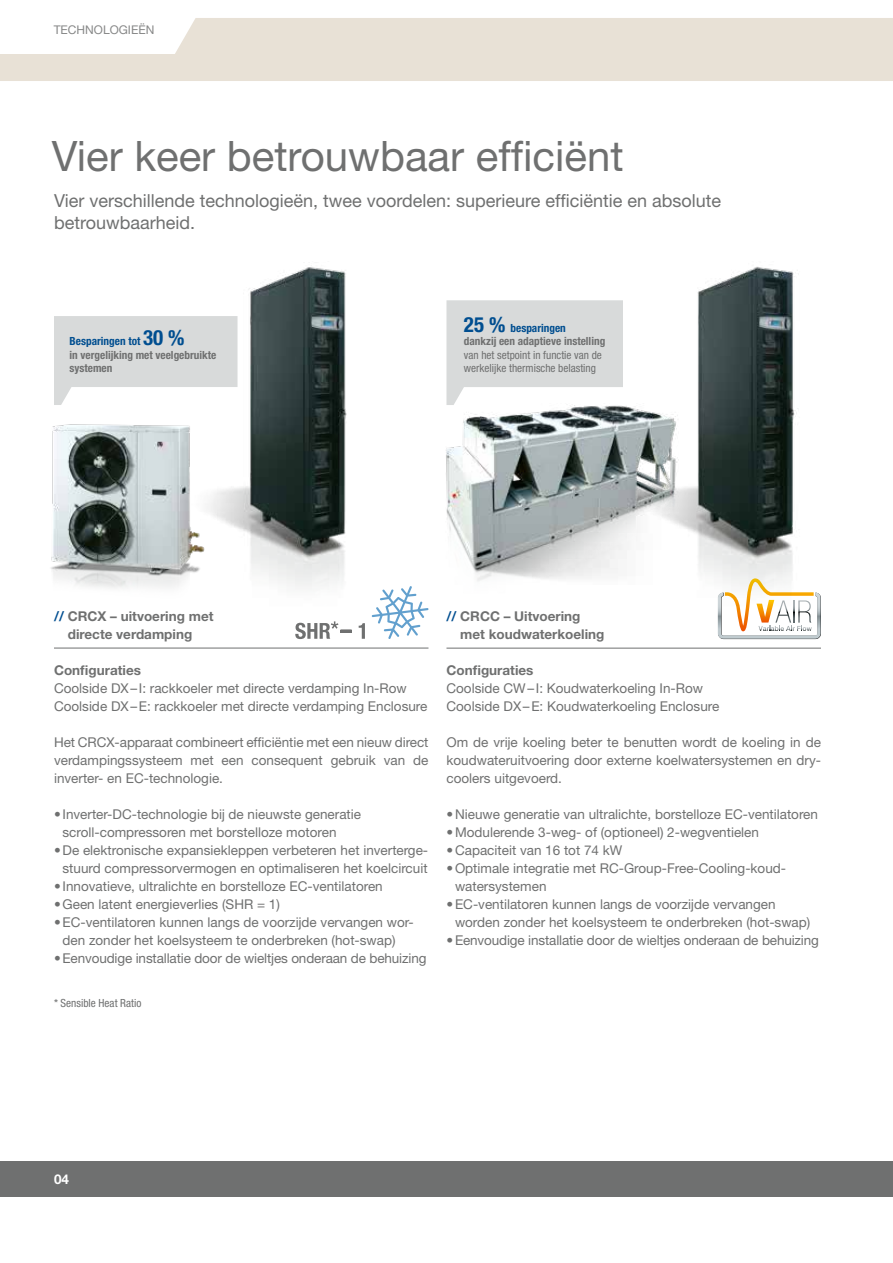
<style>
.page{position:relative;width:893px;height:1263px;background:#fff}
.page>*{position:absolute;margin:0;border:0;box-sizing:border-box;transform-origin:0 0}
.t1{font:42px "Helvetica Neue LT Pro";color:#6f7070}
.t2{font:18px/21.6px "Helvetica Neue LT Pro";color:#6f7070}
.t3{font:13.5px/18px "Helvetica Neue LT Pro";color:#6f7070}
.t4{font:700 13.5px/18px "Helvetica Neue LT Pro";color:#6f7070;text-align:center}
.t5{font:700 13.5px "Helvetica Neue LT Pro";color:#fff}
.t6{font:12px "Helvetica Neue LT Pro";color:#878888}
.t7{font:700 condensed 11.25px/13.5px "Helvetica Neue LT Pro";color:#6f7070}
.t8{font:condensed 11.25px/13.5px "Helvetica Neue LT Pro";color:#6f7070}
.s1{color:#004e90}
.s2{font-size:21px;color:#004e90}
</style>
<div class="page">
<div style="left:0;top:18px;width:893px;height:63px;background:#e8e1d6"></div>
<svg style="left:54px;top:316px;width:113px;height:89px"></svg>
<div style="left:446px;top:300px;width:131px;height:51px;background:#d8dada"></div>
<svg style="left:388px;top:634px;width:30px;height:5px"></svg>
<img style="left:51px;top:424px;width:116px;height:164px">
<img style="left:428px;top:351px;width:149px;height:259px">
<img style="left:167px;top:267px;width:261px;height:367px">
<img style="left:577px;top:266px;width:221px;height:312px">
<svg style="left:718px;top:578px;width:103px;height:61px"></svg>
<svg style="left:0;top:18px;width:197px;height:36px"></svg>
<svg style="left:295px;top:621px;width:70px;height:18px"></svg>
<hr style="left:54px;top:648px;width:374px;height:1px;background:#6f7070">
<hr style="left:446px;top:648px;width:375px;height:1px;background:#6f7070">
<div style="left:0;top:1161px;width:893px;height:36px;background:#6f7070"></div>
<p class="t6" style="left:54px;top:23px;width:102px">TECHNOLOGIEËN</p>
<h1 class="t1" style="left:52px;top:130px;width:573px">Vier keer betrouwbaar efficiënt</h1>
<h2 class="t2" style="left:54px;top:189px;width:669px">Vier verschillende technologieën, twee voordelen: superieure efficiëntie en absolute betrouwbaarheid.</h2>
<p class="t7" style="left:70px;top:334px;width:148px"><span class="s1">Besparingen tot</span> <span class="s2">30 %<br></span>in vergelijking met veelgebruikte systemen</p>
<p class="t7" style="left:464px;top:321px;width:143px"><span class="s2">25 %</span> <span class="s1">besparingen<br></span>dankzij een adaptieve instelling</p>
<p class="t8" style="left:464px;top:348px;width:140px">van het setpoint in functie van de werkelijke thermische belasting</p>
<p class="t4" style="left:54px;top:607px;width:161px"><span class="s1">//</span> CRCX – uitvoering met directe verdamping</p>
<p class="t4" style="left:460px;top:607px;width:146px;text-align:left;text-indent:-14px"><span class="s1">//</span> CRCC – Uitvoering met koudwaterkoeling</p>
<p class="t4" style="left:54px;top:661px;width:88px">Configuraties</p>
<p class="t3" style="left:54px;top:679px;width:375px">Coolside DX–I: rackkoeler met directe verdamping In-Row<br>Coolside DX–E: rackkoeler met directe verdamping Enclosure</p>
<p class="t3" style="left:54px;top:733px;width:376px;text-align:justify">Het CRCX-apparaat combineert efficiëntie met een nieuw direct verdampingssysteem met een consequent gebruik van de inverter- en EC-technologie.</p>
<p class="t3" style="left:63px;top:805px;width:300px;text-indent:-9px">• Inverter-DC-technologie bij de nieuwste generatie scroll-compressoren met borstelloze motoren</p>
<p class="t3" style="left:54px;top:841px;width:376px;text-align:center">•De elektronische expansiekleppen verbeteren het inverterge&shy;stuurd compressorvermogen en optimaliseren het koelcircuit</p>
<p class="t3" style="left:54px;top:877px;width:330px">• Innovatieve, ultralichte en borstelloze EC-ventilatoren</p>
<p class="t3" style="left:54px;top:895px;width:227px">•Geen latent energieverlies (SHR = 1)</p>
<p class="t3" style="left:63px;top:913px;width:353px;text-indent:-9px">•EC-ventilatoren kunnen langs de voorzijde vervangen wor&shy;den zonder het koelsysteem te onderbreken (hot-swap)</p>
<p class="t3" style="left:54px;top:949px;width:374px">•Eenvoudige installatie door de wieltjes onderaan de behuizing</p>
<p class="t8" style="left:54px;top:996px;width:89px">* Sensible Heat Ratio</p>
<p class="t4" style="left:446px;top:661px;width:88px">Configuraties</p>
<p class="t3" style="left:446px;top:679px;width:274px">Coolside CW–I: Koudwaterkoeling In-Row<br>Coolside DX–E: Koudwaterkoeling Enclosure</p>
<p class="t3" style="left:446px;top:733px;width:376px;text-align:justify">Om de vrije koeling beter te benutten wordt de koeling in de koudwateruitvoering door externe koelwatersystemen en dry&shy;coolers uitgevoerd.</p>
<p class="t3" style="left:446px;top:805px;width:373px">•Nieuwe generatie van ultralichte, borstelloze EC-ventilatoren</p>
<p class="t3" style="left:446px;top:823px;width:314px">•Modulerende 3-weg- of (optioneel) 2-wegventielen</p>
<p class="t3" style="left:446px;top:841px;width:177px">•Capaciteit van 16 tot 74 kW</p>
<p class="t3" style="left:455px;top:859px;width:333px;text-indent:-9px">•Optimale integratie met RC-Group-Free-Cooling-koud&shy;watersystemen</p>
<p class="t3" style="left:455px;top:895px;width:357px;text-indent:-9px">•EC-ventilatoren kunnen langs de voorzijde vervangen worden zonder het koelsysteem te onderbreken (hot-swap)</p>
<p class="t3" style="left:446px;top:931px;width:374px">•Eenvoudige installatie door de wieltjes onderaan de behuizing</p>
<p class="t5" style="left:54px;top:1170px;width:17px">04</p>
</div>
